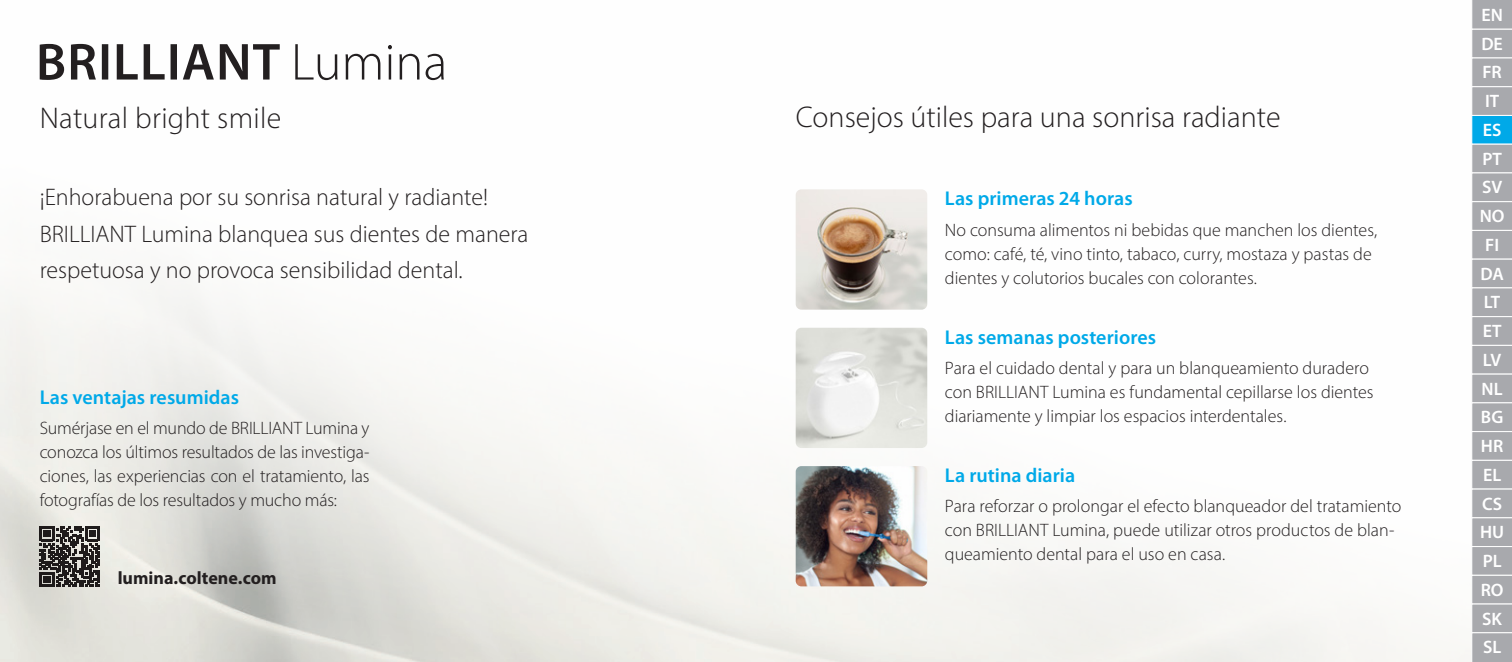
<style>
.page{position:relative;width:1512px;height:662px;background:#fff}
.page>*{position:absolute;margin:0;border:0;box-sizing:border-box;transform-origin:0 0}
.Subhead{font:300 30px "Myriad Pro";color:#231f20}
.Lead{font:300 24px/36px "Myriad Pro";color:#231f20}
.Body_Head{font:600 20px "Myriad Pro";color:#00a9e8}
.Body{font:600 20px "Myriad Pro";color:#00a9e8}
.Body-2{font:300 18px/24px "Myriad Pro";color:#231f20}
.t1{font:600 18px "Myriad Pro";color:#fff}
.Body-3{font:700 18px "Myriad Pro";color:#231f20}
</style>
<div class="page">
<img style="left:0;top:43px;width:1470px;height:619px">
<svg style="left:40px;top:44px;width:404px;height:36px"></svg>
<img style="left:795px;top:466px;width:132px;height:120px">
<img style="left:795px;top:328px;width:132px;height:120px">
<img style="left:795px;top:189px;width:132px;height:120px">
<svg style="left:40px;top:526px;width:60px;height:60px;background:#585553"></svg>
<svg style="left:1470px;top:0;width:41px;height:662px;background:#a9b0b6"></svg>
<p class="Subhead" style="left:40px;top:100px;width:243px">Natural bright smile</p>
<p class="Subhead" style="left:795px;top:99px;width:486px">Consejos útiles para una sonrisa radiante</p>
<p class="Lead" style="left:40px;top:179px;width:450px">¡Enhorabuena por su sonrisa natural y radiante!</p>
<p class="Lead" style="left:40px;top:215px;width:490px">BRILLIANT Lumina blanquea sus dientes de manera respetuosa y no provoca sensibilidad dental.</p>
<p class="Body_Head" style="left:40px;top:384px;width:201px">Las ventajas resumidas</p>
<p class="Body-2" style="left:40px;top:415px;width:331px;text-align:justify">Sumérjase en el mundo de BRILLIANT Lumina y conozca los últimos resultados de las investiga&shy;ciones, las experiencias con el tratamiento, las fotografías de los resultados y mucho más:</p>
<p class="Body-3" style="left:118px;top:566px;width:160px">lumina.coltene.com</p>
<p class="Body_Head" style="left:945px;top:186px;width:189px">Las primeras 24 horas</p>
<p class="Body-2" style="left:945px;top:217px;width:434px">No consuma alimentos ni bebidas que manchen los dientes, como: café, té, vino tinto, tabaco, curry, mostaza y pastas de dientes y colutorios bucales con colorantes.</p>
<p class="Body" style="left:945px;top:324px;width:213px">Las semanas posteriores</p>
<p class="Body-2" style="left:945px;top:355px;width:430px">Para el cuidado dental y para un blanqueamiento duradero con BRILLIANT Lumina es fundamental cepillarse los dientes diariamente y limpiar los espacios interdentales.</p>
<p class="Body_Head" style="left:945px;top:462px;width:132px">La rutina diaria</p>
<p class="Body-2" style="left:945px;top:493px;width:458px">Para reforzar o prolongar el efecto blanqueador del tratamiento con BRILLIANT Lumina, puede utilizar otros productos de blan&shy;queamiento dental para el uso en casa.</p>
<p class="t1" style="left:1481px;top:3px;width:23px">EN</p>
<p class="t1" style="left:1481px;top:32px;width:23px">DE</p>
<p class="t1" style="left:1482px;top:61px;width:21px">FR</p>
<p class="t1" style="left:1484px;top:90px;width:16px">IT</p>
<p class="t1" style="left:1482px;top:118px;width:20px">ES</p>
<p class="t1" style="left:1482px;top:147px;width:21px">PT</p>
<p class="t1" style="left:1482px;top:176px;width:22px">SV</p>
<p class="t1" style="left:1479px;top:204px;width:26px">NO</p>
<p class="t1" style="left:1485px;top:233px;width:15px">FI</p>
<p class="t1" style="left:1480px;top:262px;width:25px">DA</p>
<p class="t1" style="left:1483px;top:291px;width:18px">LT</p>
<p class="t1" style="left:1482px;top:319px;width:20px">ET</p>
<p class="t1" style="left:1482px;top:348px;width:20px">LV</p>
<p class="t1" style="left:1481px;top:377px;width:23px">NL</p>
<p class="t1" style="left:1480px;top:406px;width:24px">BG</p>
<p class="t1" style="left:1480px;top:434px;width:24px">HR</p>
<p class="t1" style="left:1483px;top:463px;width:20px">EL</p>
<p class="t1" style="left:1482px;top:492px;width:21px">CS</p>
<p class="t1" style="left:1480px;top:520px;width:26px">HU</p>
<p class="t1" style="left:1482px;top:549px;width:20px">PL</p>
<p class="t1" style="left:1480px;top:578px;width:24px">RO</p>
<p class="t1" style="left:1482px;top:607px;width:21px">SK</p>
<p class="t1" style="left:1482px;top:635px;width:20px">SL</p>
</div>
